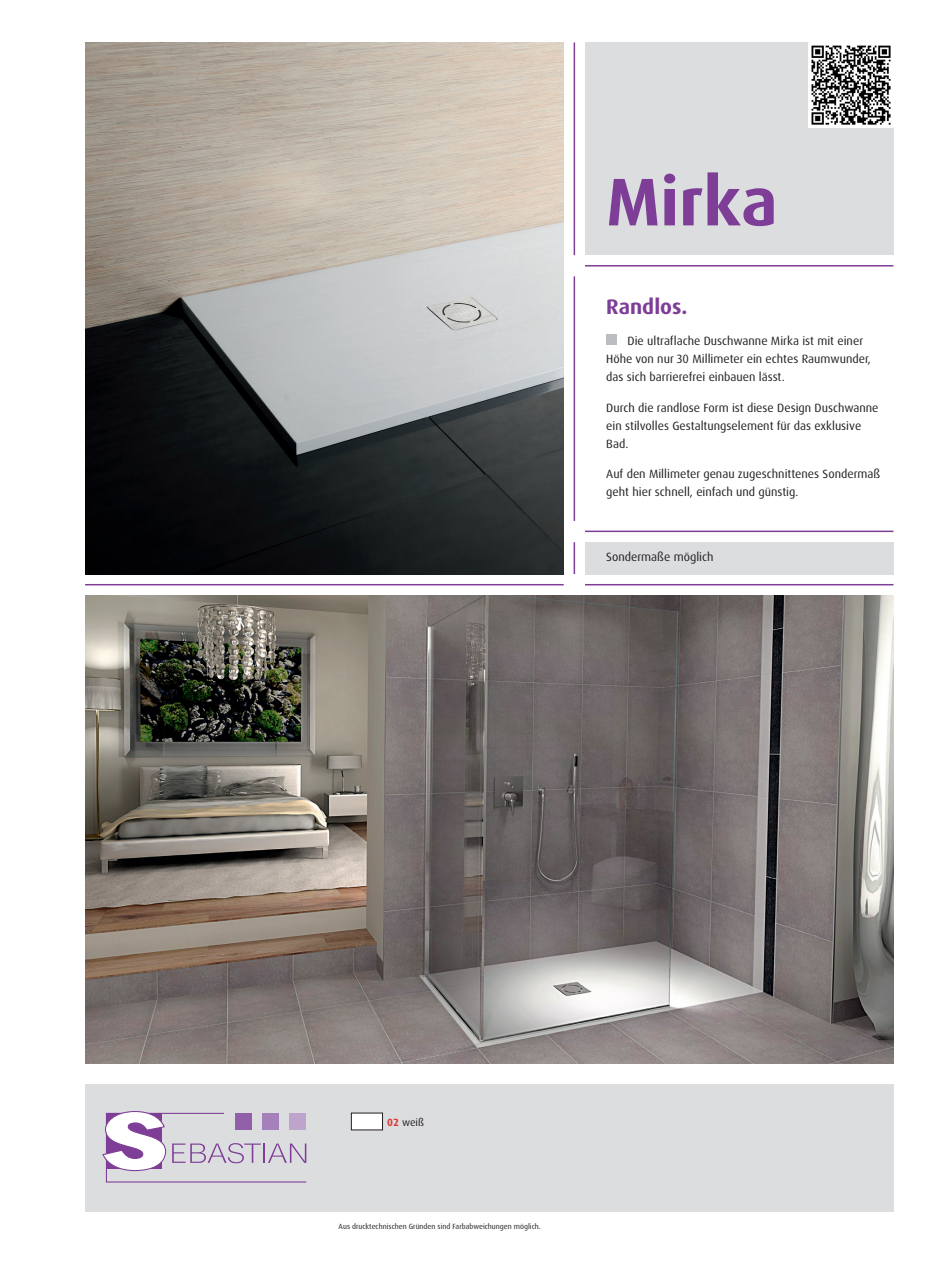
<style>
.page{position:relative;width:936px;height:1263px;background:#fff}
.page>*{position:absolute;margin:0;border:0;box-sizing:border-box;transform-origin:0 0}
.t1{font:700 67.5px "Dax OT";color:#7e3e98}
.V-Fließtext{font:700 21px "Dax OT";color:#7e3e98}
.V-Fließtext-2{font:12px/18px "Dax OT";color:#231f20}
.t2{font:10.5px "Dax OT";color:#231f20}
.t3{font:7.5px "Dax OT";color:#231f20}
.s1{font-weight:700;color:#d93836}
</style>
<div class="page">
<div style="left:85px;top:1084px;width:808px;height:128px;background:#dcdddf"></div>
<hr style="left:573px;top:43px;width:2px;height:212px;background:#7e3e98">
<hr style="left:585px;top:265px;width:308px;height:2px;background:#7e3e98">
<div style="left:606px;top:334px;width:11px;height:11px;background:#bcbdc0"></div>
<div style="left:585px;top:43px;width:308px;height:212px;background:#dcdddf"></div>
<svg style="left:102px;top:1111px;width:204px;height:71px"></svg>
<hr style="left:585px;top:584px;width:308px;height:1px;background:#7e3e98">
<hr style="left:85px;top:584px;width:478px;height:1px;background:#7e3e98">
<hr style="left:573px;top:276px;width:2px;height:245px;background:#7e3e98">
<img style="left:85px;top:43px;width:478px;height:531px">
<img style="left:85px;top:595px;width:808px;height:468px">
<hr style="left:573px;top:542px;width:2px;height:32px;background:#7e3e98">
<hr style="left:585px;top:531px;width:308px;height:1px;background:#7e3e98">
<div style="left:585px;top:542px;width:308px;height:32px;background:#dcdddf"></div>
<div style="left:351px;top:1113px;width:31px;height:17px;background:#fff"></div>
<div style="left:351px;top:1113px;width:32px;height:17px;border:1px solid #231f20"></div>
<img style="left:808px;top:43px;width:85px;height:85px">
<p class="t1" style="left:606px;top:159px;width:173px">Mirka</p>
<p class="V-Fließtext" style="left:606px;top:293px;width:83px">Randlos.</p>
<p class="V-Fließtext-2" style="left:606px;top:332px;width:266px;text-indent:21px">Die ultraflache Duschwanne Mirka ist mit einer<br>Höhe von nur 30 Millimeter ein echtes Raumwunder, das sich barrierefrei einbauen lässt.</p>
<p class="V-Fließtext-2" style="left:606px;top:399px;width:274px">Durch die randlose Form ist diese Design Duschwanne ein stilvolles Gestaltungselement für das exklusive<br>Bad.</p>
<p class="V-Fließtext-2" style="left:606px;top:465px;width:275px">Auf den Millimeter genau zugeschnittenes Sondermaß geht hier schnell, einfach und günstig.</p>
<p class="V-Fließtext-2" style="left:606px;top:548px;width:109px">Sondermaße möglich</p>
<p class="t2" style="left:387px;top:1115px;width:38px"><span class="s1">02</span> weiß</p>
<p class="t3" style="left:338px;top:1222px;width:203px">Aus drucktechnischen Gründen sind Farbabweichungen möglich.</p>
</div>
